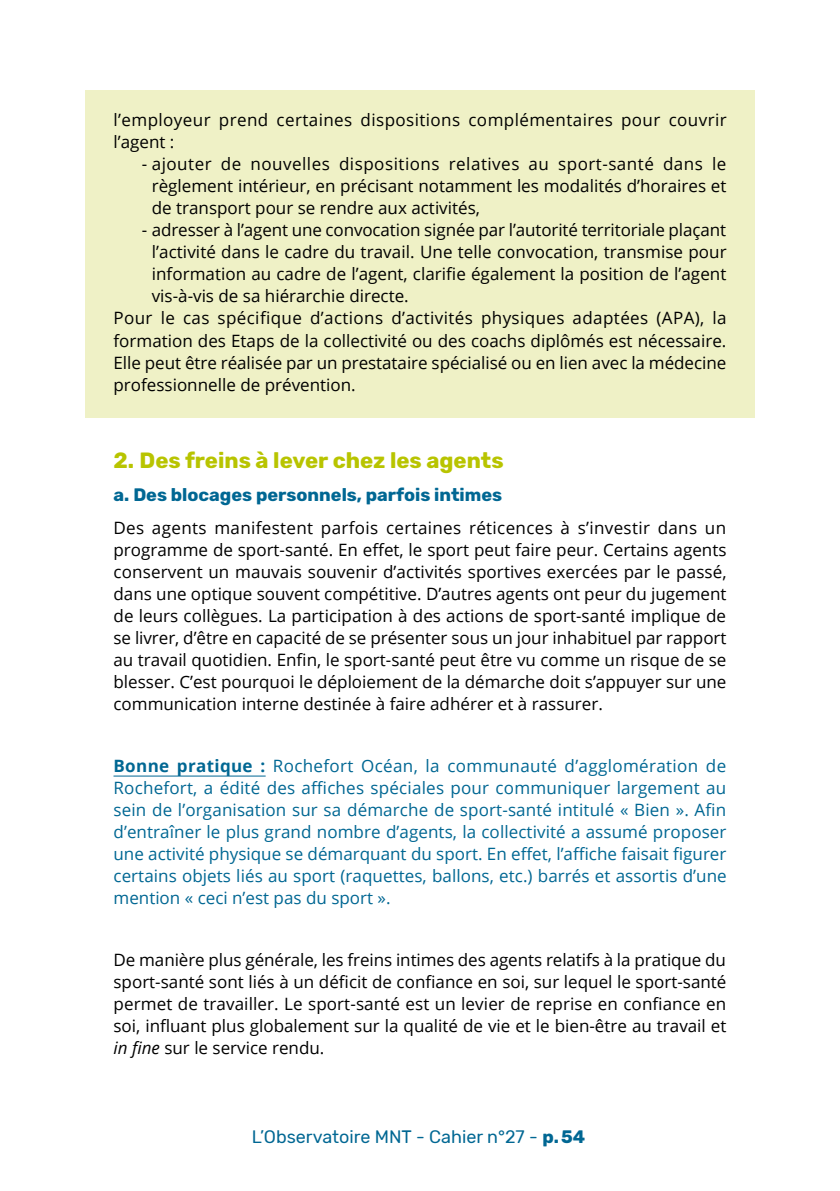
<style>
.page{position:relative;width:840px;height:1191px;background:#fff}
.page>*{position:absolute;margin:0;border:0;box-sizing:border-box;transform-origin:0 0}
.t1{font:700 22px "Rubik";color:#b8c400}
.t2{font:700 18px "Rubik";color:#006793}
.t3{font:18px "Rubik";color:#006793}
.t4{font:17px/22px "Open Sans";color:#000;text-align:justify}
.t5{font:17px/22px "Open Sans";letter-spacing:.005em;color:#006793;text-align:justify}
.t6{font:17px/22px "Open Sans";letter-spacing:.025em;color:#000}
.s1{font-weight:700}
.s2{font-style:italic}
</style>
<div class="page">
<div style="left:85px;top:91px;width:669px;height:84px;background:#eff1c6"></div>
<div style="left:85px;top:135px;width:669px;height:106px;background:#eff1c6"></div>
<div style="left:85px;top:201px;width:669px;height:128px;background:#eff1c6"></div>
<div style="left:85px;top:289px;width:669px;height:128px;background:#eff1c6"></div>
<hr style="left:113px;top:775px;width:152px;height:1px;background:#006793">
<p class="t6" style="left:113px;top:109px;width:614px">l’employeur prend certaines dispositions complémentaires pour couvrir l’agent :</p>
<p class="t4" style="left:152px;top:153px;width:576px;text-indent:-10px">- ajouter de nouvelles dispositions relatives au sport-santé dans le règlement intérieur, en précisant notamment les modalités d’horaires et de transport pour se rendre aux activités,</p>
<p class="t4" style="left:142px;top:219px;width:585px">- adresser à l’agent une convocation signée par l’autorité territoriale plaçant</p>
<p class="t4" style="left:152px;top:241px;width:576px">l’activité dans le cadre du travail. Une telle convocation, transmise pour</p>
<p class="t4" style="left:152px;top:263px;width:575px">information au cadre de l’agent, clarifie également la position de l’agent</p>
<p class="t4" style="left:152px;top:285px;width:258px">vis-à-vis de sa hiérarchie directe.</p>
<p class="t6" style="left:113px;top:307px;width:614px">Pour le cas spécifique d’actions d’activités physiques adaptées (APA), la</p>
<p class="t4" style="left:113px;top:329px;width:614px">formation des Etaps de la collectivité ou des coachs diplômés est nécessaire.</p>
<p class="t4" style="left:113px;top:351px;width:614px">Elle peut être réalisée par un prestataire spécialisé ou en lien avec la médecine</p>
<p class="t4" style="left:113px;top:373px;width:243px">professionnelle de prévention.</p>
<p class="t1" style="left:113px;top:447px;width:391px">2. Des freins à lever chez les agents</p>
<p class="t2" style="left:113px;top:484px;width:390px">a. Des blocages personnels, parfois intimes</p>
<p class="t4" style="left:113px;top:516px;width:614px">Des agents manifestent parfois certaines réticences à s’investir dans un programme de sport-santé. En effet, le sport peut faire peur. Certains agents conservent un mauvais souvenir d’activités sportives exercées par le passé, dans une optique souvent compétitive. D’autres agents ont peur du jugement de leurs collègues. La participation à des actions de sport-santé implique de se livrer, d’être en capacité de se présenter sous un jour inhabituel par rapport au travail quotidien. Enfin, le sport-santé peut être vu comme un risque de se blesser. C’est pourquoi le déploiement de la démarche doit s’appuyer sur une communication interne destinée à faire adhérer et à rassurer.</p>
<p class="t5" style="left:113px;top:754px;width:614px"><span class="s1">Bonne pratique :</span> Rochefort Océan, la communauté d’agglomération de Rochefort, a édité des affiches spéciales pour communiquer largement au sein de l’organisation sur sa démarche de sport-santé intitulé « Bien ». Afin d’entraîner le plus grand nombre d’agents, la collectivité a assumé proposer une activité physique se démarquant du sport. En effet, l’affiche faisait figurer certains objets liés au sport (raquettes, ballons, etc.) barrés et assortis d’une mention « ceci n’est pas du sport ».</p>
<p class="t4" style="left:113px;top:948px;width:614px">De manière plus générale, les freins intimes des agents relatifs à la pratique du sport-santé sont liés à un déficit de confiance en soi, sur lequel le sport-santé permet de travailler. Le sport-santé est un levier de reprise en confiance en soi, influant plus globalement sur la qualité de vie et le bien-être au travail et <span class="s2">in fine</span> sur le service rendu.</p>
<p class="t3" style="left:252px;top:1126px;width:335px">L’Observatoire MNT - Cahier n°27 - <span class="s1">p.54</span></p>
</div>
